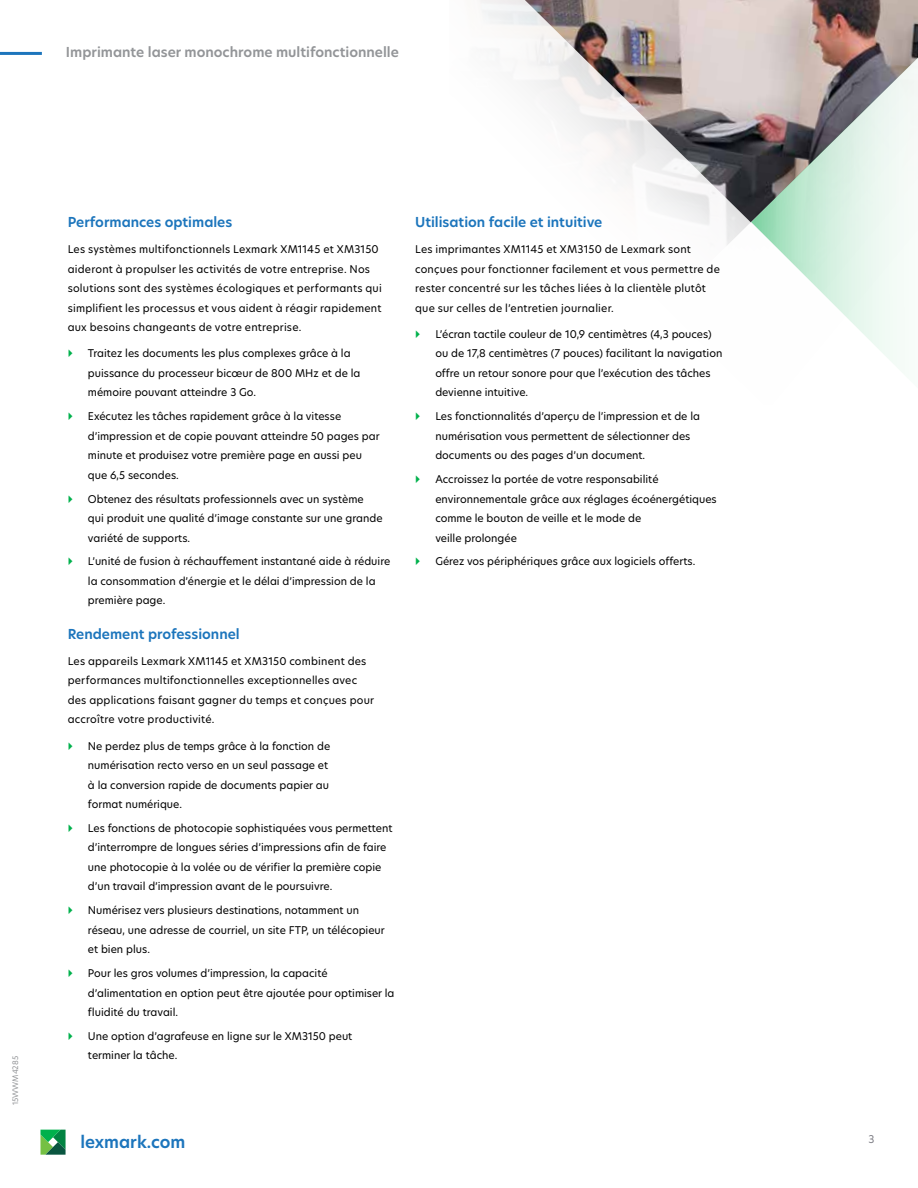
<style>
.page{position:relative;width:918px;height:1188px;background:#fff}
.page>*{position:absolute;margin:0;border:0;box-sizing:border-box;transform-origin:0 0}
.t1{font:600 16.5px "TP Hero";color:#1c75bc}
.t2{font:600 13.5px "TP Hero";color:#1c75bc}
.t3{font:600 13.5px "TP Hero";color:#939598}
.t4{font:10.5px/19.5px "TP Hero";color:#000}
.t5{font:10.5px/19.5px "TP Hero";letter-spacing:.02em;color:#000}
.t6{font:10.5px "TP Hero";color:#7e7e85}
.t7{font:7.5px "TP Hero";color:#939598}
</style>
<div class="page">
<hr style="left:0;top:52px;width:42px;height:3px;background:#1c75bc">
<svg style="left:40px;top:1130px;width:26px;height:25px"></svg>
<svg style="left:480px;top:0;width:438px;height:245px"></svg>
<svg style="left:751px;top:42px;width:167px;height:327px"></svg>
<p class="t3" style="left:66px;top:43px;width:334px">Imprimante laser monochrome multifonctionnelle</p>
<p class="t7" style="left:10px;top:1105px;width:51px;rotate:-90deg">15WWM4285</p>
<p class="t2" style="left:68px;top:213px;width:166px">Performances optimales</p>
<p class="t5" style="left:68px;top:239px;width:316px">Les systèmes multifonctionnels Lexmark XM1145 et XM3150 aideront à propulser les activités de votre entreprise. Nos solutions sont des systèmes écologiques et performants qui simplifient les processus et vous aident à réagir rapidement aux besoins changeants de votre entreprise.</p>
<p class="t4" style="left:88px;top:344px;width:274px">Traitez les documents les plus complexes grâce à la puissance du processeur bicœur de 800 MHz et de la mémoire pouvant atteindre 3 Go.</p>
<p class="t4" style="left:88px;top:406px;width:293px">Exécutez les tâches rapidement grâce à la vitesse d’impression et de copie pouvant atteindre 50 pages par minute et produisez votre première page en aussi peu que 6,5 secondes.</p>
<p class="t4" style="left:88px;top:489px;width:296px">Obtenez des résultats professionnels avec un système<br>qui produit une qualité d’image constante sur une grande variété de supports.</p>
<p class="t4" style="left:88px;top:552px;width:304px">L’unité de fusion à réchauffement instantané aide à réduire la consommation d’énergie et le délai d’impression de la première page.</p>
<p class="t2" style="left:68px;top:624px;width:174px">Rendement professionnel</p>
<p class="t5" style="left:68px;top:651px;width:308px">Les appareils Lexmark XM1145 et XM3150 combinent des performances multifonctionnelles exceptionnelles avec des applications faisant gagner du temps et conçues pour accroître votre productivité.</p>
<p class="t4" style="left:88px;top:736px;width:244px">Ne perdez plus de temps grâce à la fonction de numérisation recto verso en un seul passage et à la conversion rapide de documents papier au format numérique.</p>
<p class="t4" style="left:88px;top:818px;width:306px">Les fonctions de photocopie sophistiquées vous permettent d’interrompre de longues séries d’impressions afin de faire une photocopie à la volée ou de vérifier la première copie d’un travail d’impression avant de le poursuivre.</p>
<p class="t4" style="left:88px;top:901px;width:298px">Numérisez vers plusieurs destinations, notamment un réseau, une adresse de courriel, un site FTP, un télécopieur et bien plus.</p>
<p class="t4" style="left:88px;top:963px;width:308px">Pour les gros volumes d’impression, la capacité d’alimentation en option peut être ajoutée pour optimiser la fluidité du travail.</p>
<p class="t4" style="left:88px;top:1026px;width:266px">Une option d’agrafeuse en ligne sur le XM3150 peut terminer la tâche.</p>
<p class="t2" style="left:415px;top:213px;width:189px">Utilisation facile et intuitive</p>
<p class="t5" style="left:415px;top:239px;width:306px">Les imprimantes XM1145 et XM3150 de Lexmark sont conçues pour fonctionner facilement et vous permettre de rester concentré sur les tâches liées à la clientèle plutôt que sur celles de l’entretien journalier.</p>
<p class="t4" style="left:435px;top:324px;width:289px">L’écran tactile couleur de 10,9 centimètres (4,3 pouces) ou de 17,8 centimètres (7 pouces) facilitant la navigation offre un retour sonore pour que l’exécution des tâches devienne intuitive.</p>
<p class="t4" style="left:435px;top:406px;width:266px">Les fonctionnalités d’aperçu de l’impression et de la numérisation vous permettent de sélectionner des documents ou des pages d’un document.</p>
<p class="t4" style="left:435px;top:469px;width:283px">Accroissez la portée de votre responsabilité environnementale grâce aux réglages écoénergétiques comme le bouton de veille et le mode de<br>veille prolongée</p>
<p class="t4" style="left:435px;top:552px;width:261px">Gérez vos périphériques grâce aux logiciels offerts.</p>
<h1 class="t1" style="left:80px;top:1131px;width:106px">lexmark.com</h1>
<p class="t6" style="left:869px;top:1132px;width:8px">3</p>
</div>
